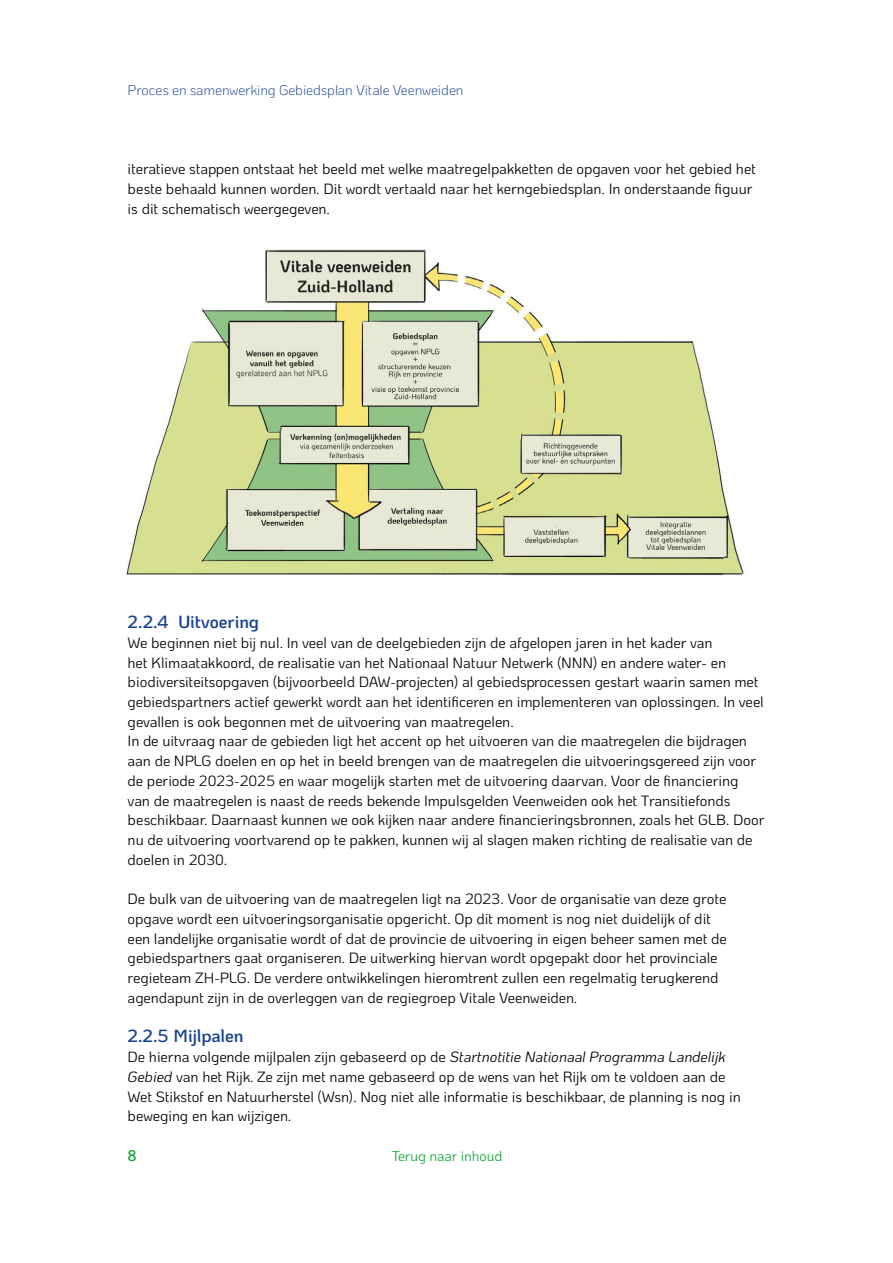
<style>
.page{position:relative;width:893px;height:1263px;background:#fff}
.page>*{position:absolute;margin:0;border:0;box-sizing:border-box;transform-origin:0 0}
.t1{font:600 17.55px "Ko Ho";letter-spacing:-.02em;color:#174290}
.t2{font:600 15.45px "Ko Ho";color:#13a538}
.t3{font:14.85px/19.8px "Ko Ho";letter-spacing:-.015em;color:#000}
.t4{font:14.85px "Ko Ho Regular 2";letter-spacing:-.015em;color:#000}
.t5{font:300 14.1px "Ko Ho";letter-spacing:-.02em;color:#174290}
.t6{font:14.1px "Ko Ho";letter-spacing:-.01em;color:#13a538}
.s1{font-style:italic}
</style>
<div class="page">
<img style="left:126px;top:249px;width:618px;height:327px">
<p class="t5" style="left:128px;top:85px;width:337px">Proces en samenwerking Gebiedsplan Vitale Veenweiden</p>
<p class="t3" style="left:128px;top:160px;width:630px">iteratieve stappen ontstaat het beeld met welke maatregelpakketten de opgaven voor het gebied het</p>
<p class="t4" style="left:128px;top:182px;width:627px">beste behaald kunnen worden. Dit wordt vertaald naar het kerngebiedsplan. In onderstaande figuur</p>
<p class="t3" style="left:128px;top:200px;width:204px">is dit schematisch weergegeven.</p>
<p class="t1" style="left:128px;top:614px;width:133px">2.2.4 Uitvoering</p>
<p class="t3" style="left:128px;top:634px;width:633px">We beginnen niet bij nul. In veel van de deelgebieden zijn de afgelopen jaren in het kader van<br>het Klimaatakkoord, de realisatie van het Nationaal Natuur Netwerk (NNN) en andere water- en biodiversiteitsopgaven (bijvoorbeeld DAW-projecten) al gebiedsprocessen gestart waarin samen met</p>
<p class="t4" style="left:128px;top:695px;width:638px">gebiedspartners actief gewerkt wordt aan het identificeren en implementeren van oplossingen. In veel</p>
<p class="t3" style="left:128px;top:712px;width:631px">gevallen is ook begonnen met de uitvoering van maatregelen.<br>In de uitvraag naar de gebieden ligt het accent op het uitvoeren van die maatregelen die bijdragen aan de NPLG doelen en op het in beeld brengen van de maatregelen die uitvoeringsgereed zijn voor</p>
<p class="t4" style="left:128px;top:774px;width:612px">de periode 2023-2025 en waar mogelijk starten met de uitvoering daarvan. Voor de financiering</p>
<p class="t3" style="left:128px;top:791px;width:604px">van de maatregelen is naast de reeds bekende Impulsgelden Veenweiden ook het Transitiefonds</p>
<p class="t4" style="left:128px;top:813px;width:639px">beschikbaar. Daarnaast kunnen we ook kijken naar andere financieringsbronnen, zoals het GLB. Door</p>
<p class="t3" style="left:128px;top:831px;width:627px">nu de uitvoering voortvarend op te pakken, kunnen wij al slagen maken richting de realisatie van de doelen in 2030.</p>
<p class="t3" style="left:128px;top:890px;width:601px">De bulk van de uitvoering van de maatregelen ligt na 2023. Voor de organisatie van deze grote opgave wordt een uitvoeringsorganisatie opgericht. Op dit moment is nog niet duidelijk of dit een landelijke organisatie wordt of dat de provincie de uitvoering in eigen beheer samen met de gebiedspartners gaat organiseren. De uitwerking hiervan wordt opgepakt door het provinciale regieteam ZH-PLG. De verdere ontwikkelingen hieromtrent zullen een regelmatig terugkerend agendapunt zijn in de overleggen van de regiegroep Vitale Veenweiden.</p>
<p class="t1" style="left:128px;top:1028px;width:117px">2.2.5 Mijlpalen</p>
<p class="t3" style="left:128px;top:1048px;width:615px">De hierna volgende mijlpalen zijn gebaseerd op de <span class="s1">Startnotitie Nationaal Programma Landelijk Gebied</span> van het Rijk. Ze zijn met name gebaseerd op de wens van het Rijk om te voldoen aan de Wet Stikstof en Natuurherstel (Wsn). Nog niet alle informatie is beschikbaar, de planning is nog in beweging en kan wijzigen.</p>
<p class="t2" style="left:128px;top:1148px;width:11px">8</p>
<p class="t6" style="left:392px;top:1149px;width:112px">Terug naar inhoud</p>
</div>
